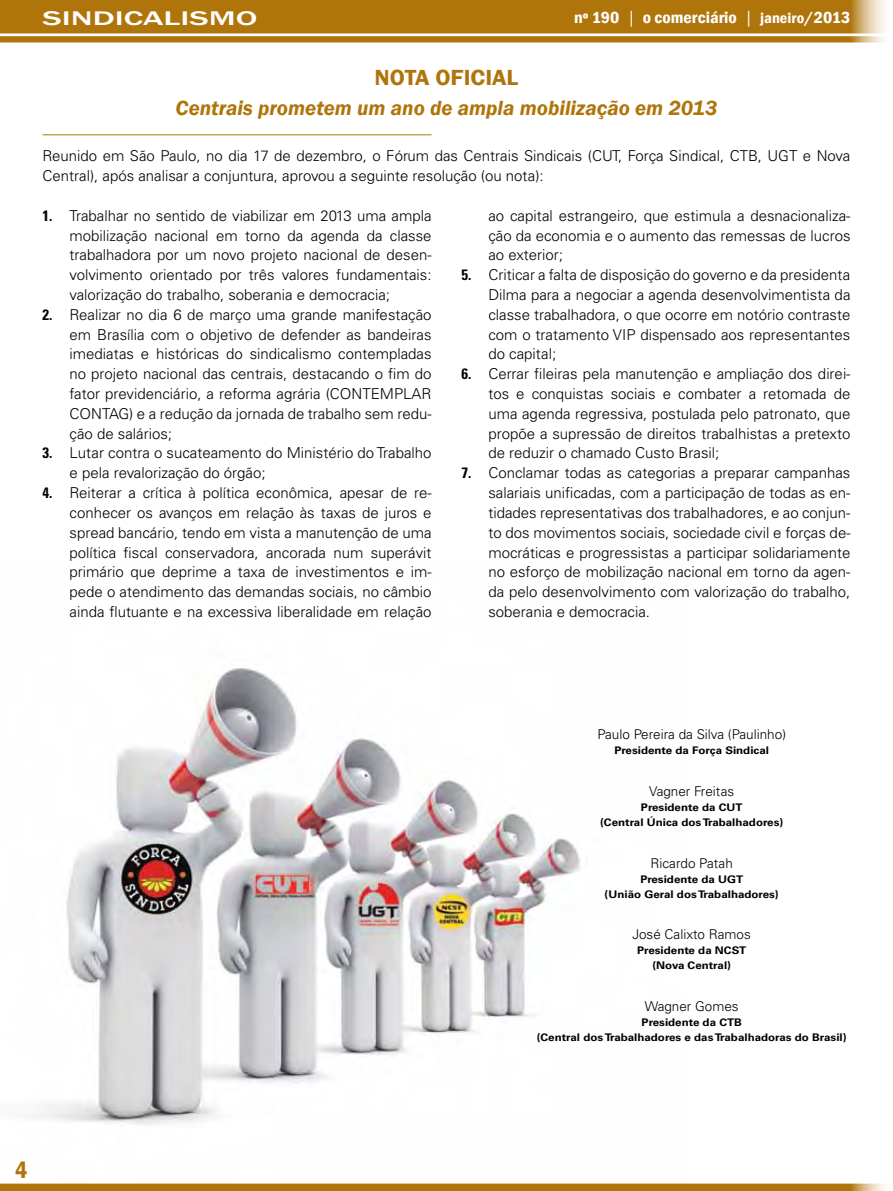
<style>
.page{position:relative;width:893px;height:1191px;background:#fff}
.page>*{position:absolute;margin:0;border:0;box-sizing:border-box;transform-origin:0 0}
.t1{font:600 condensed 24px "Franklin Gothic";color:#af750b}
.t2{font:600 22.5px "Franklin Gothic";color:#af750b;scale:1.05 1}
.t3{font:italic 600 21px "Franklin Gothic";color:#af750b}
.t4{font:500 20.25px "Franklin Gothic";color:#fff;scale:1.67 1}
.t5{font:600 condensed 16.5px "Franklin Gothic";color:#fff;scale:1.1 1}
.t6{font:300 15px/19.8px "Univers";color:#000;text-align:justify}
.t7{font:300 13.5px "Univers";color:#000}
.t8{font:700 10.5px/15px "Univers";color:#000;text-align:center;scale:1.1 1}
.s1{font-family:"Book Antiqua";font-weight:400;font-stretch:normal}
.s2{font-size:15px}
.s3{font-weight:700;font-stretch:condensed}
</style>
<div class="page">
<img style="left:27px;top:668px;width:554px;height:457px">
<svg style="left:0;top:1183px;width:885px;height:8px;background:#b68222"></svg>
<svg style="left:0;top:0;width:885px;height:43px;background:#b68121"></svg>
<hr style="left:43px;top:134px;width:389px;height:1px;background:#af750b">
<h3 class="t4" style="left:43px;top:5px;width:130px">SINDICALISMO</h3>
<p class="t5" style="left:574px;top:7px;width:253px">nº 190 <span class="s1">|</span> o comerciário <span class="s1">|</span> <span class="s2">janeiro</span>/2013</p>
<h2 class="t2" style="left:374px;top:64px;width:28px">NOTA</h2>
<h2 class="t2" style="left:435px;top:64px;width:13px">OFICIAL</h2>
<h3 class="t3" style="left:176px;top:94px;width:543px">Centrais prometem um ano de ampla mobilização em 2013</h3>
<p class="t6" style="left:43px;top:146px;width:809px">Reunido em São Paulo, no dia 17 de dezembro, o Fórum das Centrais Sindicais (CUT, Força Sindical, CTB, UGT e Nova<br>Central), após analisar a conjuntura, aprovou a seguinte resolução (ou nota):</p>
<p class="t6" style="left:70px;top:206px;width:364px;text-indent:-27px"><span class="s3">1.</span> Trabalhar no sentido de viabilizar em 2013 uma ampla mobilização nacional em torno da agenda da classe trabalhadora por um novo projeto nacional de desen&shy;volvimento orientado por três valores fundamentais: valorização do trabalho, soberania e democracia;</p>
<p class="t6" style="left:70px;top:305px;width:364px;text-indent:-27px"><span class="s3">2.</span> Realizar no dia 6 de março uma grande manifestação em Brasília com o objetivo de defender as bandeiras imediatas e históricas do sindicalismo contempladas no projeto nacional das centrais, destacando o fim do fator previdenciário, a reforma agrária (CONTEMPLAR CONTAG) e a redução da jornada de trabalho sem redu&shy;ção de salários;</p>
<p class="t6" style="left:70px;top:443px;width:364px;text-indent:-27px"><span class="s3">3.</span> Lutar contra o sucateamento do Ministério do Trabalho e pela revalorização do órgão;</p>
<p class="t6" style="left:70px;top:483px;width:364px;text-indent:-27px"><span class="s3">4.</span> Reiterar a crítica à política econômica, apesar de re&shy;conhecer os avanços em relação às taxas de juros e spread bancário, tendo em vista a manutenção de uma política fiscal conservadora, ancorada num superávit primário que deprime a taxa de investimentos e im&shy;pede o atendimento das demandas sociais, no câmbio ainda flutuante e na excessiva liberalidade em relação</p>
<p class="t6" style="left:488px;top:206px;width:364px">ao capital estrangeiro, que estimula a desnacionaliza&shy;ção da economia e o aumento das remessas de lucros ao exterior;</p>
<p class="t6" style="left:488px;top:265px;width:364px;text-indent:-27px"><span class="s3">5.</span> Criticar a falta de disposição do governo e da presidenta Dilma para a negociar a agenda desenvolvimentista da classe trabalhadora, o que ocorre em notório contraste com o tratamento VIP dispensado aos representantes do capital;</p>
<p class="t6" style="left:488px;top:364px;width:364px;text-indent:-27px"><span class="s3">6.</span> Cerrar fileiras pela manutenção e ampliação dos direi&shy;tos e conquistas sociais e combater a retomada de uma agenda regressiva, postulada pelo patronato, que propõe a supressão de direitos trabalhistas a pretexto de reduzir o chamado Custo Brasil;</p>
<p class="t6" style="left:488px;top:463px;width:364px;text-indent:-27px"><span class="s3">7.</span> Conclamar todas as categorias a preparar campanhas salariais unificadas, com a participação de todas as en&shy;tidades representativas dos trabalhadores, e ao conjun&shy;to dos movimentos sociais, sociedade civil e forças de&shy;mocráticas e progressistas a participar solidariamente no esforço de mobilização nacional em torno da agen&shy;da pelo desenvolvimento com valorização do trabalho, soberania e democracia.</p>
<p class="t7" style="left:597px;top:726px;width:190px">Paulo Pereira da Silva (Paulinho)</p>
<p class="t8" style="left:614px;top:743px;width:142px">Presidente da Força Sindical</p>
<p class="t7" style="left:649px;top:783px;width:87px">Vagner Freitas</p>
<p class="t8" style="left:600px;top:799px;width:168px">Presidente da CUT<br>(Central Única dos Trabalhadores)</p>
<p class="t7" style="left:650px;top:854px;width:84px">Ricardo Patah</p>
<p class="t8" style="left:605px;top:871px;width:160px">Presidente da UGT<br>(União Geral dos Trabalhadores)</p>
<p class="t7" style="left:633px;top:926px;width:120px">José Calixto Ramos</p>
<p class="t8" style="left:637px;top:943px;width:101px">Presidente da NCST (Nova Central)</p>
<p class="t7" style="left:645px;top:998px;width:95px">Wagner Gomes</p>
<p class="t8" style="left:537px;top:1015px;width:283px">Presidente da CTB<br>(Central dos Trabalhadores e das Trabalhadoras do Brasil)</p>
<h1 class="t1" style="left:15px;top:1153px;width:14px">4</h1>
</div>
